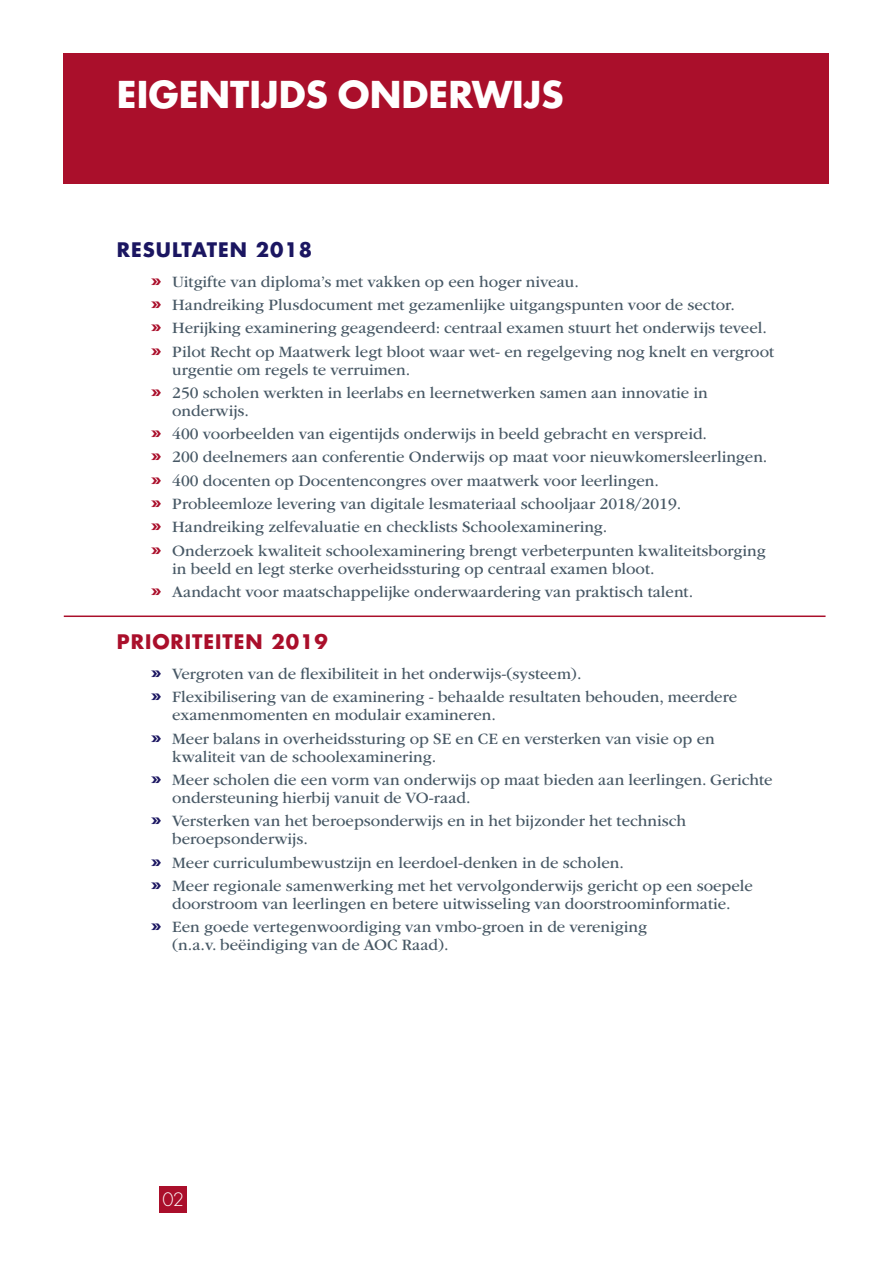
<style>
.page{position:relative;width:893px;height:1263px;background:#fff}
.page>*{position:absolute;margin:0;border:0;box-sizing:border-box;transform-origin:0 0}
.t1{font:700 36px "Futura Std";color:#fff}
.t2{font:700 19.5px "Futura Std";letter-spacing:.05em;color:#aa0f2b}
.t3{font:700 19.5px "Futura Std";letter-spacing:.05em;color:#1b1661}
.t4{font:300 18px "Futura Std";color:#fff}
.t5{font:16.5px/23.2px "ITC Garamond Std";color:#475865}
.s1{font-family:"ITC Garamond Std Ult";font-size:24px;color:#aa0f2b}
.s2{font-family:"ITC Garamond Std Ult";font-size:24px;color:#1b1661}
</style>
<div class="page">
<div style="left:159px;top:1186px;width:28px;height:26px;background:#aa0f2b"></div>
<div style="left:64px;top:53px;width:765px;height:131px;background:#aa0f2b"></div>
<hr style="left:64px;top:615px;width:761px;height:2px;background:#aa0f2b">
<h1 class="t1" style="left:117px;top:70px;width:448px">EIGENTIJDS ONDERWIJS</h1>
<p class="t3" style="left:117px;top:236px;width:197px">RESULTATEN 2018</p>
<p class="t5" style="left:151px;top:270px;width:625px"><span class="s1">»</span> Uitgifte van diploma’s met vakken op een hoger niveau.<br><span class="s1">»</span> Handreiking Plusdocument met gezamenlijke uitgangspunten voor de sector.<br><span class="s1">»</span> Herijking examinering geagendeerd: centraal examen stuurt het onderwijs teveel. <span class="s1">»</span> Pilot Recht op Maatwerk legt bloot waar wet- en regelgeving nog knelt en vergroot</p>
<p class="t5" style="left:151px;top:358px;width:558px;text-indent:21px">urgentie om regels te verruimen.<br><span class="s1">»</span> 250 scholen werkten in leerlabs en leernetwerken samen aan innovatie in</p>
<p class="t5" style="left:151px;top:399px;width:618px;text-indent:21px">onderwijs.<br><span class="s1">»</span> 400 voorbeelden van eigentijds onderwijs in beeld gebracht en verspreid.<br><span class="s1">»</span> 200 deelnemers aan conferentie Onderwijs op maat voor nieuwkomersleerlingen. <span class="s1">»</span> 400 docenten op Docentencongres over maatwerk voor leerlingen.<br><span class="s1">»</span> Probleemloze levering van digitale lesmateriaal schooljaar 2018/2019.<br><span class="s1">»</span> Handreiking zelfevaluatie en checklists Schoolexaminering.<br><span class="s1">»</span> Onderzoek kwaliteit schoolexaminering brengt verbeterpunten kwaliteitsborging</p>
<p class="t5" style="left:151px;top:557px;width:544px;text-indent:21px">in beeld en legt sterke overheidssturing op centraal examen bloot.<br><span class="s1">»</span> Aandacht voor maatschappelijke onderwaardering van praktisch talent.</p>
<p class="t2" style="left:117px;top:629px;width:212px">PRIORITEITEN 2019</p>
<p class="t5" style="left:151px;top:662px;width:588px"><span class="s2">»</span> Vergroten van de flexibiliteit in het onderwijs-(systeem).<br><span class="s2">»</span> Flexibilisering van de examinering - behaalde resultaten behouden, meerdere</p>
<p class="t5" style="left:151px;top:703px;width:565px;text-indent:21px">examenmomenten en modulair examineren.<br><span class="s2">»</span> Meer balans in overheidssturing op SE en CE en versterken van visie op en</p>
<p class="t5" style="left:151px;top:745px;width:623px;text-indent:21px">kwaliteit van de schoolexaminering.<br><span class="s2">»</span> Meer scholen die een vorm van onderwijs op maat bieden aan leerlingen. Gerichte</p>
<p class="t5" style="left:151px;top:786px;width:537px;text-indent:21px">ondersteuning hierbij vanuit de VO-raad.<br><span class="s2">»</span> Versterken van het beroepsonderwijs en in het bijzonder het technisch</p>
<p class="t5" style="left:151px;top:827px;width:603px;text-indent:21px">beroepsonderwijs.<br><span class="s2">»</span> Meer curriculumbewustzijn en leerdoel-denken in de scholen.<br><span class="s2">»</span> Meer regionale samenwerking met het vervolgonderwijs gericht op een soepele</p>
<p class="t5" style="left:151px;top:892px;width:581px;text-indent:21px">doorstroom van leerlingen en betere uitwisseling van doorstroominformatie. <span class="s2">»</span> Een goede vertegenwoordiging van vmbo-groen in de vereniging</p>
<p class="t5" style="left:172px;top:933px;width:278px">(n.a.v. beëindiging van de AOC Raad).</p>
<p class="t4" style="left:162px;top:1189px;width:23px">02</p>
</div>
